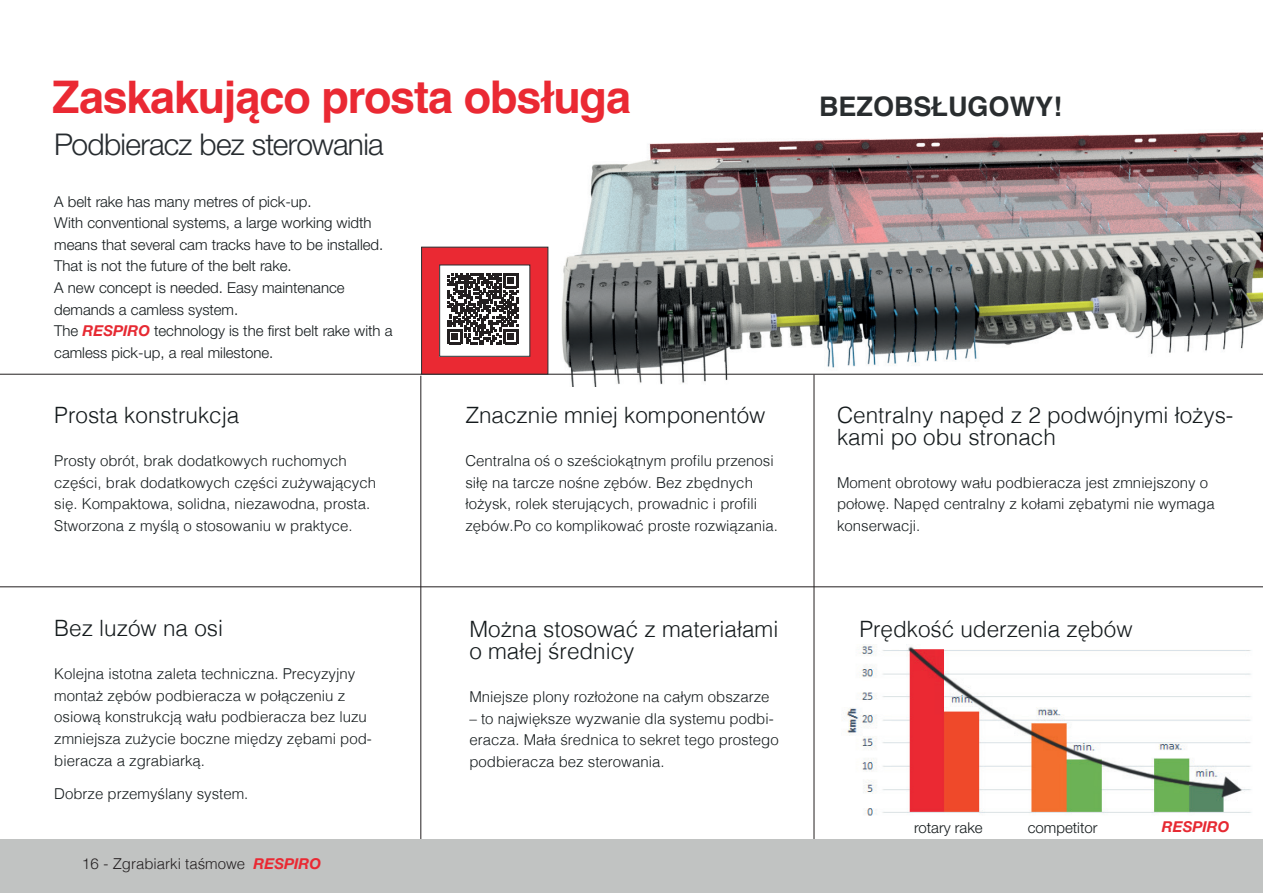
<style>
.page{position:relative;width:1263px;height:893px;background:#fff}
.page>*{position:absolute;margin:0;border:0;box-sizing:border-box;transform-origin:0 0}
.t1{font:700 45px "Helvetica";letter-spacing:-.025em;color:#ea2933}
.t2{font:30px "Helvetica Neue LT 45 Lt";letter-spacing:-.025em;color:#272c30}
.t3{font:700 27px "Helvetica";color:#292d2f}
.t4{font:300 22.5px/21.6px "Helvetica";color:#141a1c}
.t5{font:300 15px/21.6px "Helvetica";color:#141a1c}
.t6{font:300 15px/21.6px "Helvetica Neue LTW1 G";color:#141a1c}
.t7{font:300 15px "Helvetica";color:#231f20}
.t8{font:15px "Helvetica Neue LT 45 Lt";color:#141a1c}
.t9{font:15px "Helvetica Neue LT 76 Bd It";color:#e62932}
.s1{font-family:"Helvetica Neue LT 76 Bd It";font-weight:400;color:#e62932}
.s2{font-family:"Helvetica Neue LT 45 Lt";font-weight:400}
.s3{font-family:"Helvetica Neue LT 76 Bd It";font-weight:400;color:#ea2933}
</style>
<div class="page">
<div style="left:0;top:839px;width:1263px;height:54px;background:#c1c3c2"></div>
<img style="left:542px;top:132px;width:721px;height:255px">
<hr style="left:0;top:586px;width:1263px;height:1px;background:#231f20">
<hr style="left:420px;top:376px;width:1px;height:463px;background:#231f20">
<hr style="left:814px;top:375px;width:1px;height:464px;background:#231f20">
<hr style="left:0;top:374px;width:1263px;height:1px;background:#231f20">
<img style="left:845px;top:644px;width:407px;height:172px">
<div style="left:421px;top:247px;width:127px;height:127px;background:#ea2933"></div>
<div style="left:440px;top:265px;width:90px;height:91px;background:#fff"></div>
<svg style="left:447px;top:273px;width:71px;height:71px"></svg>
<div style="left:439px;top:265px;width:91px;height:92px;border:1px solid #292c2f"></div>
<h1 class="t1" style="left:52px;top:69px;width:580px">Zaskakująco prosta obsługa</h1>
<h2 class="t2" style="left:54px;top:126px;width:331px">Podbieracz bez sterowania</h2>
<p class="t6" style="left:54px;top:190px;width:340px">A belt rake has many metres of pick-up.<br>With conventional systems, a large working width means that several cam tracks have to be installed.<br>That is not the future of the belt rake.<br>A new concept is needed. Easy maintenance demands a camless system.<br>The <span class="s1">RESPIRO</span> technology is the first belt rake with a camless pick-up, a real milestone.</p>
<h3 class="t4" style="left:54px;top:403px;width:187px">Prosta konstrukcja</h3>
<p class="t5" style="left:54px;top:449px;width:323px">Prosty obrót, brak dodatkowych ruchomych części, brak dodatkowych części zużywających się. Kompaktowa, solidna, niezawodna, prosta.<br>Stworzona z myślą o stosowaniu w praktyce.</p>
<h3 class="t4" style="left:54px;top:616px;width:170px">Bez luzów na osi</h3>
<p class="t5" style="left:54px;top:662px;width:319px">Kolejna istotna zaleta techniczna. Precyzyjny montaż zębów podbieracza w połączeniu z osiową konstrukcją wału podbieracza bez luzu zmniejsza zużycie boczne między zębami pod&shy;bieracza a zgrabiarką.</p>
<p class="t5" style="left:54px;top:782px;width:196px">Dobrze przemyślany system.</p>
<p class="t7" style="left:82px;top:851px;width:240px"><span class="s2">16 -</span> Zgrabiarki taśmowe <span class="s3">RESPIRO</span></p>
<h3 class="t4" style="left:465px;top:403px;width:302px">Znacznie mniej komponentów</h3>
<p class="t5" style="left:465px;top:449px;width:314px">Centralna oś o sześciokątnym profilu przenosi siłę na tarcze nośne zębów. Bez zbędnych łożysk, rolek sterujących, prowadnic i profili zębów.Po co komplikować proste rozwiązania.</p>
<h3 class="t4" style="left:469px;top:617px;width:310px">Można stosować z materiałami o małej średnicy</h3>
<p class="t5" style="left:469px;top:685px;width:302px">Mniejsze plony rozłożone na całym obszarze</p>
<p class="t5" style="left:469px;top:706px;width:311px">– to największe wyzwanie dla systemu podbi&shy;eracza. Mała średnica to sekret tego prostego podbieracza bez sterowania.</p>
<h3 class="t3" style="left:819px;top:90px;width:244px">BEZOBSŁUGOWY!</h3>
<h3 class="t4" style="left:837px;top:403px;width:398px">Centralny napęd z 2 podwójnymi łożys&shy;kami po obu stronach</h3>
<p class="t5" style="left:837px;top:471px;width:379px">Moment obrotowy wału podbieracza jest zmniejszony o połowę. Napęd centralny z kołami zębatymi nie wymaga konserwacji.</p>
<h3 class="t4" style="left:859px;top:617px;width:275px">Prędkość uderzenia zębów</h3>
<p class="t8" style="left:914px;top:818px;width:70px">rotary rake</p>
<p class="t8" style="left:1028px;top:818px;width:71px">competitor</p>
<p class="t9" style="left:1162px;top:817px;width:69px">RESPIRO</p>
</div>
